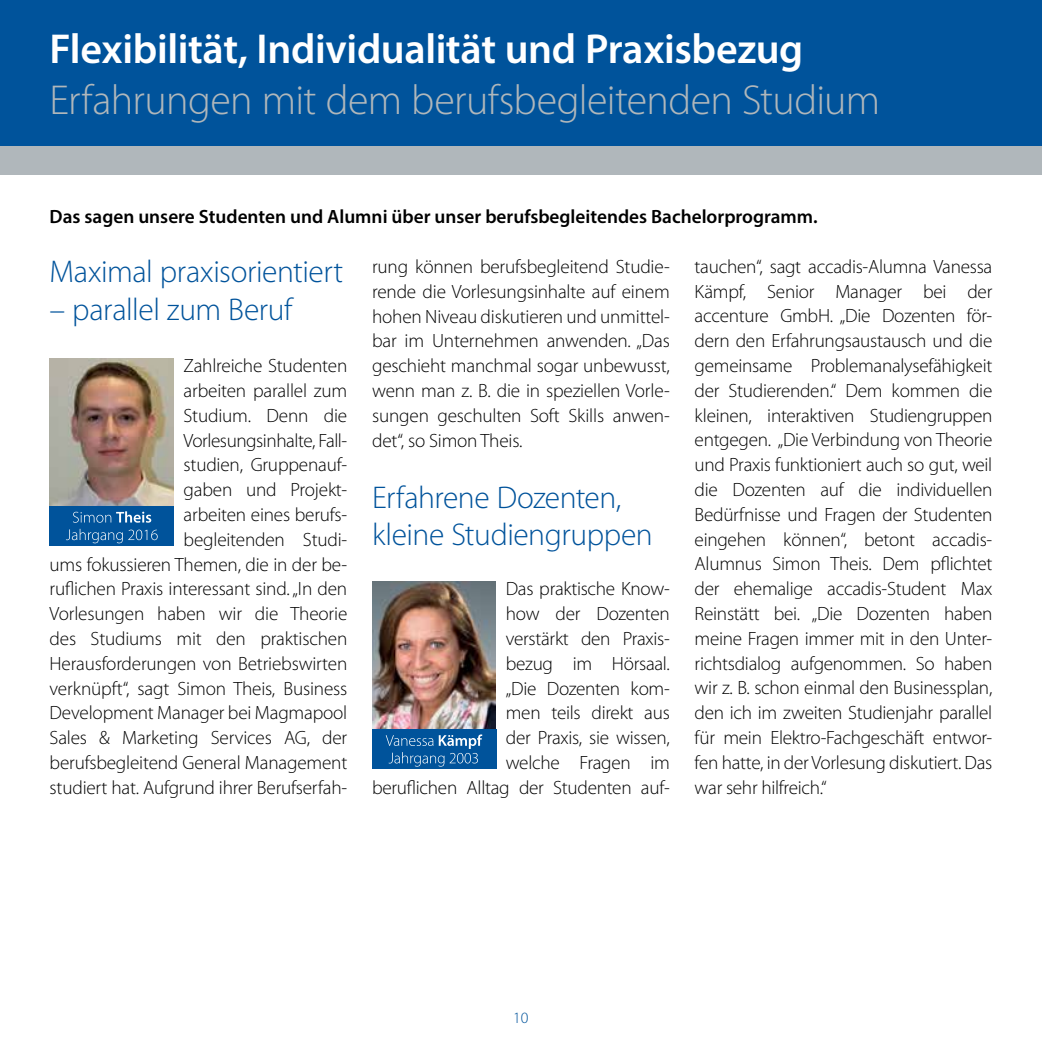
<style>
.page{position:relative;width:1042px;height:1042px;background:#fff}
.page>*{position:absolute;margin:0;border:0;box-sizing:border-box;transform-origin:0 0}
.t1{font:300 42px "Myriad Pro";letter-spacing:-.015em;color:#b0b7bb}
.t2{font:600 42px "Myriad Pro";letter-spacing:-.01em;color:#fff}
.t3{font:300 31.5px/37.8px "Myriad Pro";letter-spacing:-.015em;color:#00539b}
.t4{font:300 19.25px/24.8px "Myriad Pro";letter-spacing:-.01em;color:#000;text-align:right}
.t5{font:600 19.25px "Myriad Pro";color:#000}
.t6{font:300 15.75px "Myriad Pro";color:#00539b}
</style>
<div class="page">
<div style="left:0;top:0;width:1042px;height:158px;background:#00539b"></div>
<div style="left:0;top:147px;width:1042px;height:28px;background:#b0b7bb"></div>
<img style="left:50px;top:358px;width:124px;height:148px">
<img style="left:372px;top:582px;width:124px;height:147px">
<div style="left:372px;top:729px;width:124px;height:40px;background:#00539b"></div>
<div style="left:50px;top:506px;width:124px;height:40px;background:#00539b"></div>
<svg style="left:66px;top:529px;width:92px;height:14px"></svg>
<svg style="left:73px;top:511px;width:78px;height:12px"></svg>
<svg style="left:386px;top:734px;width:96px;height:32px"></svg>
<h1 class="t2" style="left:50px;top:23px;width:755px">Flexibilität, Individualität und Praxisbezug</h1>
<h1 class="t1" style="left:50px;top:74px;width:832px">Erfahrungen mit dem berufsbegleitenden Studium</h1>
<p class="t5" style="left:50px;top:205px;width:769px">Das sagen unsere Studenten und Alumni über unser berufsbegleitendes Bachelorprogramm.</p>
<p class="t4" style="left:372px;top:254px;width:299px;text-align:justify">rung können berufsbegleitend Studie&shy;rende die Vorlesungsinhalte auf einem hohen Niveau diskutieren und unmittel&shy;bar im Unternehmen anwenden. „Das geschieht manchmal sogar unbewusst, wenn man z. B. die in speziellen Vorle&shy;sungen geschulten Soft Skills anwen&shy;det“, so Simon Theis.</p>
<h2 class="t3" style="left:372px;top:478px;width:282px">Erfahrene Dozenten, kleine Studiengruppen</h2>
<p class="t4" style="left:372px;top:576px;width:299px">Das praktische Know-<br>how der Dozenten<br>verstärkt den Praxis-<br>bezug im Hörsaal.<br>„Die Dozenten kom-<br>men teils direkt aus<br>der Praxis, sie wissen,<br>welche Fragen im<br>beruflichen Alltag der Studenten auf-</p>
<p class="t4" style="left:694px;top:254px;width:299px;text-align:justify">tauchen“, sagt accadis-Alumna Vanessa Kämpf, Senior Manager bei der accenture GmbH. „Die Dozenten för&shy;dern den Erfahrungsaustausch und die gemeinsame Problemanalysefähigkeit der Studierenden.“ Dem kommen die kleinen, interaktiven Studiengruppen entgegen. „Die Verbindung von Theorie und Praxis funktioniert auch so gut, weil die Dozenten auf die individuellen Bedürfnisse und Fragen der Studenten eingehen können“, betont accadis-Alumnus Simon Theis. Dem pflichtet der ehemalige accadis-Student Max Reinstätt bei. „Die Dozenten haben meine Fragen immer mit in den Unter&shy;richtsdialog aufgenommen. So haben wir z. B. schon einmal den Businessplan, den ich im zweiten Studienjahr parallel für mein Elektro-Fachgeschäft entwor&shy;fen hatte, in der Vorlesung diskutiert. Das war sehr hilfreich.“</p>
<h2 class="t3" style="left:50px;top:253px;width:295px">Maximal praxisorientiert</h2>
<h2 class="t3" style="left:50px;top:291px;width:244px">– parallel zum Beruf</h2>
<p class="t4" style="left:50px;top:353px;width:299px">Zahlreiche Studenten<br>arbeiten parallel zum<br>Studium. Denn die<br>Vorlesungsinhalte, Fall-<br>studien, Gruppenauf-<br>gaben und Projekt-<br>arbeiten eines berufs-<br>begleitenden Studi-<br>ums fokussieren Themen, die in der be&shy;ruflichen Praxis interessant sind. „In den<br>Vorlesungen haben wir die Theorie des Studiums mit den praktischen<br>Herausforderungen von Betriebswirten verknüpft“, sagt Simon Theis, Business<br>Development Manager bei Magmapool<br>Sales &amp; Marketing Services AG, der berufsbegleitend General Management studiert hat. Aufgrund ihrer Berufserfah-</p>
<p class="t6" style="left:513px;top:1008px;width:17px">10</p>
</div>
